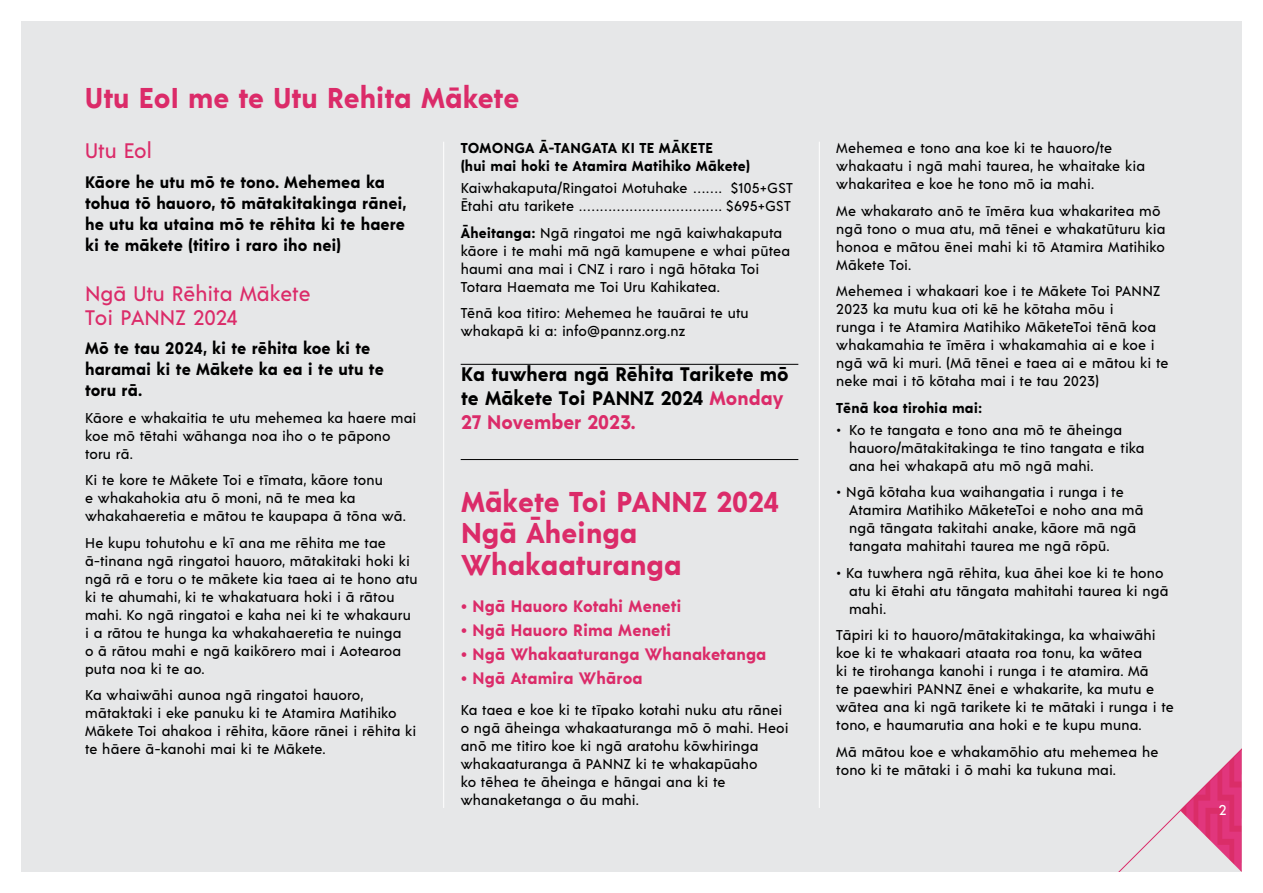
<style>
.page{position:relative;width:1263px;height:893px;background:#fff}
.page>*{position:absolute;margin:0;border:0;box-sizing:border-box;transform-origin:0 0}
.t1{font:700 28.5px/31.5px "Acre";color:#db2b69}
.t2{font:500 21px/24px "Acre";color:#db2b69}
.t3{font:700 19.5px/24px "Acre";color:#000}
.t4{font:700 16.5px/21px "Acre";letter-spacing:.005em;color:#000}
.t5{font:700 16.5px "Acre";letter-spacing:.01em;color:#db2b69}
.t6{font:500 14.25px/18px "Acre";letter-spacing:.01em;color:#000}
.t7{font:700 14.25px/18px "Acre";letter-spacing:.01em;color:#000}
.t8{font:500 14.25px "Acre";color:#fff}
.t9{font:500 13.5px "Acre";color:#000}
.s1{font-size:13.5px}
.s2{font-size:14.25px}
.s3{font-weight:700}
.s4{color:#db2b69}
</style>
<div class="page">
<div style="left:21px;top:21px;width:1221px;height:851px;background:#e6e7e8"></div>
<hr style="left:819px;top:142px;width:1px;height:666px;background:#fff">
<hr style="left:443px;top:142px;width:1px;height:666px;background:#fff">
<hr style="left:461px;top:364px;width:337px;height:1px;background:#000">
<hr style="left:461px;top:459px;width:337px;height:1px;background:#000">
<svg style="left:1118px;top:748px;width:124px;height:124px"></svg>
<h1 class="t1" style="left:85px;top:80px;width:436px">Utu EoI me te Utu Rehita Mākete</h1>
<h2 class="t2" style="left:85px;top:138px;width:68px">Utu Eol</h2>
<p class="t4" style="left:85px;top:171px;width:323px">Kāore he utu mō te tono. Mehemea ka tohua tō hauoro, tō mātakitakinga rānei, he utu ka utaina mō te rēhita ki te haere ki te mākete (titiro i raro iho nei)</p>
<h2 class="t2" style="left:85px;top:280px;width:227px">Ngā Utu Rēhita Mākete<br>Toi PANNZ 2024</h2>
<p class="t4" style="left:85px;top:337px;width:300px">Mō te tau 2024, ki te rēhita koe ki te haramai ki te Mākete ka ea i te utu te toru rā.</p>
<p class="t6" style="left:85px;top:408px;width:333px">Kāore e whakaitia te utu mehemea ka haere mai koe mō tētahi wāhanga noa iho o te pāpono toru rā.</p>
<p class="t6" style="left:85px;top:470px;width:322px">Ki te kore te Mākete Toi e tīmata, kāore tonu<br>e whakahokia atu ō moni, nā te mea ka whakahaeretia e mātou te kaupapa ā tōna wā.</p>
<p class="t6" style="left:85px;top:533px;width:334px">He kupu tohutohu e kī ana me rēhita me tae ā-tinana ngā ringatoi hauoro, mātakitaki hoki ki ngā rā e toru o te mākete kia taea ai te hono atu ki te ahumahi, ki te whakatuara hoki i ā rātou mahi. Ko ngā ringatoi e kaha nei ki te whakauru i a rātou te hunga ka whakahaeretia te nuinga<br>o ā rātou mahi e ngā kaikōrero mai i Aotearoa puta noa ki te ao.</p>
<p class="t6" style="left:85px;top:685px;width:333px">Ka whaiwāhi aunoa ngā ringatoi hauoro, mātaktaki i eke panuku ki te Atamira Matihiko Mākete Toi ahakoa i rēhita, kāore rānei i rēhita ki te hāere ā-kanohi mai ki te Mākete.</p>
<p class="t7" style="left:461px;top:138px;width:291px">TOMONGA Ā-TANGATA KI TE MĀKETE<br>(hui mai hoki te Atamira Matihiko Mākete)</p>
<p class="t6" style="left:461px;top:178px;width:334px">Kaiwhakaputa/Ringatoi Motuhake <span class="s1">.......</span> $105+GST</p>
<p class="t9" style="left:461px;top:197px;width:332px"><span class="s2">Ētahi atu tarikete</span> .................................. <span class="s2">$695+GST</span></p>
<p class="t6" style="left:461px;top:223px;width:331px"><span class="s3">Āheitanga:</span> Ngā ringatoi me ngā kaiwhakaputa kāore i te mahi mā ngā kamupene e whai pūtea haumi ana mai i CNZ i raro i ngā hōtaka Toi Totara Haemata me Toi Uru Kahikatea.</p>
<p class="t6" style="left:461px;top:303px;width:290px">Tēnā koa titiro: Mehemea he tauārai te utu whakapā ki a: info@pannz.org.nz</p>
<h3 class="t3" style="left:461px;top:361px;width:329px">Ka tuwhera ngā Rēhita Tarikete mō te Mākete Toi PANNZ 2024 <span class="s4">Monday<br>27 November 2023.</span></h3>
<h1 class="t1" style="left:461px;top:484px;width:319px">Mākete Toi PANNZ 2024<br>Ngā Āheinga<br>Whakaaturanga</h1>
<p class="t5" style="left:461px;top:594px;width:222px">• Ngā Hauoro Kotahi Meneti</p>
<p class="t5" style="left:461px;top:618px;width:212px">• Ngā Hauoro Rima Meneti</p>
<p class="t5" style="left:461px;top:642px;width:307px">• Ngā Whakaaturanga Whanaketanga</p>
<p class="t5" style="left:461px;top:666px;width:183px">• Ngā Atamira Whāroa</p>
<p class="t6" style="left:461px;top:700px;width:329px">Ka taea e koe ki te tīpako kotahi nuku atu rānei o ngā āheinga whakaaturanga mō ō mahi. Heoi anō me titiro koe ki ngā aratohu kōwhiringa whakaaturanga ā PANNZ ki te whakapūaho<br>ko tēhea te āheinga e hāngai ana ki te whanaketanga o āu mahi.</p>
<p class="t6" style="left:836px;top:138px;width:310px">Mehemea e tono ana koe ki te hauoro/te whakaatu i ngā mahi taurea, he whaitake kia whakaritea e koe he tono mō ia mahi.</p>
<p class="t6" style="left:836px;top:201px;width:331px">Me whakarato anō te īmēra kua whakaritea mō ngā tono o mua atu, mā tēnei e whakatūturu kia honoa e mātou ēnei mahi ki tō Atamira Matihiko Mākete Toi.</p>
<p class="t6" style="left:836px;top:281px;width:334px">Mehemea i whakaari koe i te Mākete Toi PANNZ 2023 ka mutu kua oti kē he kōtaha mōu i<br>runga i te Atamira Matihiko MāketeToi tēnā koa whakamahia te īmēra i whakamahia ai e koe i ngā wā ki muri. (Mā tēnei e taea ai e mātou ki te neke mai i tō kōtaha mai i te tau 2023)</p>
<p class="t7" style="left:836px;top:398px;width:147px">Tēnā koa tirohia mai:</p>
<p class="t6" style="left:849px;top:420px;width:297px;text-indent:-13px">• Ko te tangata e tono ana mō te āheinga hauoro/mātakitakinga te tino tangata e tika ana hei whakapā atu mō ngā mahi.</p>
<p class="t6" style="left:849px;top:482px;width:296px;text-indent:-13px">• Ngā kōtaha kua waihangatia i runga i te Atamira Matihiko MāketeToi e noho ana mā ngā tāngata takitahi anake, kāore mā ngā tangata mahitahi taurea me ngā rōpū.</p>
<p class="t6" style="left:849px;top:563px;width:321px;text-indent:-13px">• Ka tuwhera ngā rēhita, kua āhei koe ki te hono atu ki ētahi atu tāngata mahitahi taurea ki ngā mahi.</p>
<p class="t6" style="left:836px;top:625px;width:339px">Tāpiri ki to hauoro/mātakitakinga, ka whaiwāhi koe ki te whakaari ataata roa tonu, ka wātea<br>ki te tirohanga kanohi i runga i te atamira. Mā<br>te paewhiri PANNZ ēnei e whakarite, ka mutu e wātea ana ki ngā tarikete ki te mātaki i runga i te tono, e haumarutia ana hoki e te kupu muna.</p>
<p class="t6" style="left:836px;top:742px;width:323px">Mā mātou koe e whakamōhio atu mehemea he tono ki te mātaki i ō mahi ka tukuna mai.</p>
<p class="t8" style="left:1219px;top:800px;width:9px">2</p>
</div>
